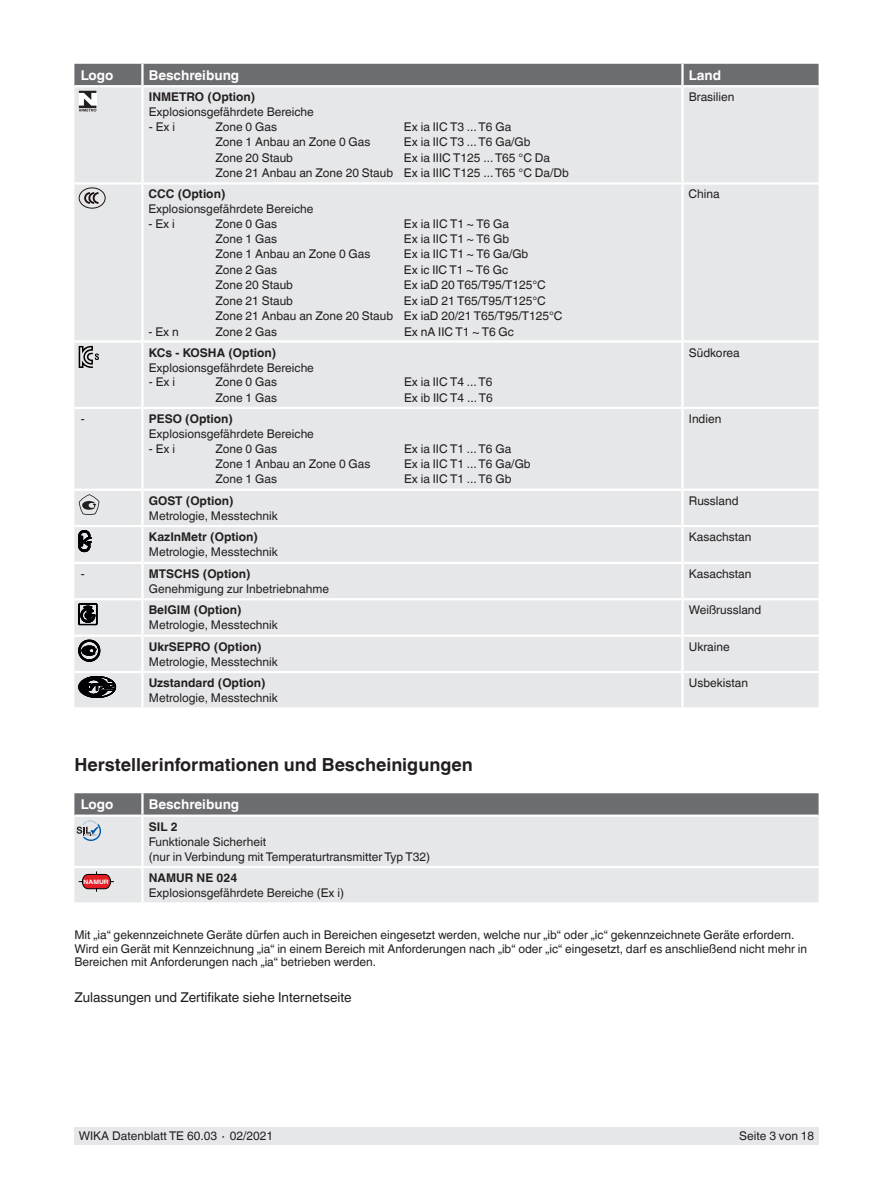
<style>
.page{position:relative;width:893px;height:1188px;background:#fff}
.page>*{position:absolute;margin:0;border:0;box-sizing:border-box;transform-origin:0 0}
.t1{font:700 18px "Helvetica World";color:#231f20}
.t2{font:13.5px "Helvetica World";color:#231f20}
.t3{font:700 13.5px "Helvetica World";color:#fff}
.t4{font:12px/15.5px "Helvetica World";color:#231f20}
.t5{font:700 12px "Helvetica World";color:#231f20}
.t6{font:700 6px "Helvetica World";color:#fff;scale:1.12 1}
</style>
<div class="page">
<div style="left:74px;top:1128px;width:745px;height:17px;background:#e6e7e9"></div>
<div style="left:74px;top:112px;width:745px;height:595px;background:#e6e7e9"></div>
<hr style="left:142px;top:340px;width:540px;height:3px;background:#fff">
<hr style="left:142px;top:525px;width:540px;height:2px;background:#fff">
<hr style="left:74px;top:407px;width:68px;height:2px;background:#fff">
<hr style="left:142px;top:407px;width:540px;height:2px;background:#fff">
<hr style="left:141px;top:409px;width:3px;height:80px;background:#fff">
<hr style="left:682px;top:407px;width:137px;height:2px;background:#fff">
<hr style="left:681px;top:409px;width:3px;height:80px;background:#fff">
<hr style="left:141px;top:527px;width:3px;height:35px;background:#fff">
<hr style="left:681px;top:527px;width:3px;height:35px;background:#fff">
<hr style="left:141px;top:600px;width:3px;height:35px;background:#fff">
<hr style="left:681px;top:600px;width:3px;height:35px;background:#fff">
<hr style="left:142px;top:489px;width:540px;height:2px;background:#fff">
<hr style="left:682px;top:489px;width:137px;height:2px;background:#fff">
<hr style="left:142px;top:635px;width:540px;height:2px;background:#fff">
<hr style="left:141px;top:637px;width:3px;height:34px;background:#fff">
<hr style="left:682px;top:635px;width:137px;height:2px;background:#fff">
<hr style="left:681px;top:637px;width:3px;height:34px;background:#fff">
<hr style="left:74px;top:489px;width:68px;height:2px;background:#fff">
<hr style="left:74px;top:635px;width:68px;height:2px;background:#fff">
<hr style="left:74px;top:598px;width:68px;height:2px;background:#fff">
<hr style="left:142px;top:598px;width:540px;height:2px;background:#fff">
<hr style="left:682px;top:598px;width:137px;height:2px;background:#fff">
<hr style="left:74px;top:671px;width:68px;height:2px;background:#fff">
<hr style="left:142px;top:671px;width:540px;height:2px;background:#fff">
<hr style="left:682px;top:671px;width:137px;height:2px;background:#fff">
<hr style="left:74px;top:562px;width:68px;height:2px;background:#fff">
<hr style="left:142px;top:562px;width:540px;height:2px;background:#fff">
<hr style="left:141px;top:564px;width:3px;height:34px;background:#fff">
<hr style="left:682px;top:562px;width:137px;height:2px;background:#fff">
<hr style="left:681px;top:564px;width:3px;height:34px;background:#fff">
<hr style="left:141px;top:673px;width:3px;height:34px;background:#fff">
<hr style="left:681px;top:673px;width:3px;height:34px;background:#fff">
<hr style="left:141px;top:87px;width:3px;height:95px;background:#fff">
<hr style="left:681px;top:87px;width:3px;height:95px;background:#fff">
<hr style="left:142px;top:182px;width:540px;height:3px;background:#fff">
<hr style="left:74px;top:340px;width:68px;height:3px;background:#fff">
<hr style="left:141px;top:343px;width:3px;height:64px;background:#fff">
<hr style="left:74px;top:525px;width:68px;height:2px;background:#fff">
<hr style="left:682px;top:340px;width:137px;height:3px;background:#fff">
<hr style="left:681px;top:343px;width:3px;height:64px;background:#fff">
<hr style="left:682px;top:525px;width:137px;height:2px;background:#fff">
<hr style="left:682px;top:182px;width:137px;height:3px;background:#fff">
<hr style="left:681px;top:185px;width:3px;height:155px;background:#fff">
<hr style="left:74px;top:182px;width:68px;height:3px;background:#fff">
<hr style="left:141px;top:185px;width:3px;height:155px;background:#fff">
<hr style="left:681px;top:491px;width:3px;height:34px;background:#fff">
<hr style="left:141px;top:491px;width:3px;height:34px;background:#fff">
<div style="left:74px;top:841px;width:745px;height:61px;background:#e6e7e9"></div>
<hr style="left:141px;top:817px;width:3px;height:49px;background:#fff">
<hr style="left:142px;top:866px;width:677px;height:2px;background:#fff">
<hr style="left:74px;top:866px;width:68px;height:2px;background:#fff">
<hr style="left:141px;top:868px;width:3px;height:34px;background:#fff">
<svg style="left:74px;top:64px;width:745px;height:48px;background:#b1b2b4"></svg>
<svg style="left:79px;top:187px;width:27px;height:22px"></svg>
<svg style="left:79px;top:346px;width:20px;height:22px"></svg>
<svg style="left:79px;top:494px;width:20px;height:21px"></svg>
<svg style="left:79px;top:530px;width:12px;height:22px"></svg>
<svg style="left:79px;top:604px;width:18px;height:21px"></svg>
<svg style="left:79px;top:640px;width:21px;height:21px"></svg>
<svg style="left:79px;top:676px;width:37px;height:22px"></svg>
<svg style="left:74px;top:793px;width:745px;height:48px;background:#b0b1b4"></svg>
<svg style="left:79px;top:871px;width:35px;height:21px"></svg>
<p class="t3" style="left:81px;top:67px;width:34px">Logo</p>
<p class="t3" style="left:149px;top:67px;width:92px">Beschreibung</p>
<p class="t3" style="left:689px;top:67px;width:34px">Land</p>
<p class="t5" style="left:149px;top:90px;width:108px">INMETRO (Option)</p>
<p class="t4" style="left:149px;top:104px;width:167px">Explosionsgefährdete Bereiche</p>
<p class="t4" style="left:149px;top:119px;width:28px">- Ex i</p>
<p class="t4" style="left:215px;top:119px;width:63px">Zone 0 Gas</p>
<p class="t4" style="left:404px;top:119px;width:109px">Ex ia IIC T3 ... T6 Ga</p>
<p class="t4" style="left:215px;top:134px;width:157px">Zone 1 Anbau an Zone 0 Gas</p>
<p class="t4" style="left:404px;top:134px;width:128px">Ex ia IIC T3 ... T6 Ga/Gb</p>
<p class="t4" style="left:215px;top:150px;width:79px">Zone 20 Staub</p>
<p class="t4" style="left:689px;top:89px;width:47px">Brasilien</p>
<p class="t4" style="left:215px;top:150px;width:355px;text-indent:189px">Ex ia IIIC T125 ... T65 °C Da<br>Zone 21 Anbau an Zone 20 Staub Ex ia IIIC T125 ... T65 °C Da/Db</p>
<p class="t5" style="left:148px;top:187px;width:79px">CCC (Option)</p>
<p class="t4" style="left:148px;top:201px;width:167px">Explosionsgefährdete Bereiche</p>
<p class="t4" style="left:148px;top:216px;width:28px">- Ex i</p>
<p class="t4" style="left:215px;top:216px;width:63px">Zone 0 Gas</p>
<p class="t4" style="left:404px;top:216px;width:107px">Ex ia IIC T1 ~ T6 Ga</p>
<p class="t4" style="left:215px;top:231px;width:63px">Zone 1 Gas</p>
<p class="t4" style="left:404px;top:231px;width:107px">Ex ia IIC T1 ~ T6 Gb</p>
<p class="t4" style="left:215px;top:247px;width:157px">Zone 1 Anbau an Zone 0 Gas</p>
<p class="t4" style="left:404px;top:247px;width:126px">Ex ia IIC T1 ~ T6 Ga/Gb</p>
<p class="t4" style="left:215px;top:262px;width:63px">Zone 2 Gas</p>
<p class="t4" style="left:404px;top:262px;width:106px">Ex ic IIC T1 ~ T6 Gc</p>
<p class="t4" style="left:215px;top:277px;width:79px">Zone 20 Staub</p>
<p class="t4" style="left:404px;top:277px;width:143px">Ex iaD 20 T65/T95/T125°C</p>
<p class="t4" style="left:215px;top:293px;width:79px">Zone 21 Staub</p>
<p class="t4" style="left:215px;top:293px;width:349px;text-indent:189px">Ex iaD 21 T65/T95/T125°C<br>Zone 21 Anbau an Zone 20 Staub Ex iaD 20/21 T65/T95/T125°C</p>
<p class="t4" style="left:688px;top:186px;width:33px">China</p>
<p class="t4" style="left:148px;top:324px;width:32px">- Ex n</p>
<p class="t4" style="left:215px;top:324px;width:63px">Zone 2 Gas</p>
<p class="t4" style="left:404px;top:324px;width:112px">Ex nA IIC T1 ~ T6 Gc</p>
<p class="t5" style="left:149px;top:345px;width:129px">KCs - KOSHA (Option)</p>
<p class="t4" style="left:149px;top:360px;width:167px">Explosionsgefährdete Bereiche</p>
<p class="t4" style="left:149px;top:374px;width:28px">- Ex i</p>
<p class="t4" style="left:215px;top:374px;width:63px">Zone 0 Gas</p>
<p class="t4" style="left:404px;top:374px;width:90px">Ex ia IIC T4 ... T6</p>
<p class="t4" style="left:215px;top:390px;width:63px">Zone 1 Gas</p>
<p class="t4" style="left:404px;top:390px;width:90px">Ex ib IIC T4 ... T6</p>
<p class="t4" style="left:689px;top:345px;width:52px">Südkorea</p>
<p class="t4" style="left:81px;top:411px;width:5px">-</p>
<p class="t5" style="left:149px;top:412px;width:86px">PESO (Option)</p>
<p class="t4" style="left:149px;top:426px;width:167px">Explosionsgefährdete Bereiche</p>
<p class="t4" style="left:149px;top:441px;width:28px">- Ex i</p>
<p class="t4" style="left:215px;top:441px;width:63px">Zone 0 Gas</p>
<p class="t4" style="left:404px;top:441px;width:109px">Ex ia IIC T1 ... T6 Ga</p>
<p class="t4" style="left:215px;top:456px;width:157px">Zone 1 Anbau an Zone 0 Gas</p>
<p class="t4" style="left:404px;top:456px;width:128px">Ex ia IIC T1 ... T6 Ga/Gb</p>
<p class="t4" style="left:215px;top:472px;width:63px">Zone 1 Gas</p>
<p class="t4" style="left:404px;top:472px;width:109px">Ex ia IIC T1 ... T6 Gb</p>
<p class="t4" style="left:689px;top:411px;width:34px">Indien</p>
<p class="t5" style="left:149px;top:494px;width:86px">GOST (Option)</p>
<p class="t4" style="left:149px;top:508px;width:130px">Metrologie, Messtechnik</p>
<p class="t4" style="left:689px;top:493px;width:51px">Russland</p>
<p class="t5" style="left:149px;top:530px;width:111px">KazInMetr (Option)</p>
<p class="t4" style="left:149px;top:544px;width:130px">Metrologie, Messtechnik</p>
<p class="t4" style="left:689px;top:529px;width:64px">Kasachstan</p>
<p class="t4" style="left:81px;top:566px;width:5px">-</p>
<p class="t5" style="left:149px;top:567px;width:103px">MTSCHS (Option)</p>
<p class="t4" style="left:149px;top:581px;width:182px">Genehmigung zur Inbetriebnahme</p>
<p class="t4" style="left:689px;top:566px;width:64px">Kasachstan</p>
<p class="t5" style="left:149px;top:603px;width:94px">BelGIM (Option)</p>
<p class="t4" style="left:149px;top:617px;width:130px">Metrologie, Messtechnik</p>
<p class="t4" style="left:689px;top:602px;width:74px">Weißrussland</p>
<p class="t5" style="left:149px;top:640px;width:114px">UkrSEPRO (Option)</p>
<p class="t4" style="left:149px;top:654px;width:130px">Metrologie, Messtechnik</p>
<p class="t4" style="left:689px;top:639px;width:42px">Ukraine</p>
<p class="t5" style="left:149px;top:676px;width:118px">Uzstandard (Option)</p>
<p class="t4" style="left:149px;top:690px;width:130px">Metrologie, Messtechnik</p>
<p class="t4" style="left:689px;top:675px;width:61px">Usbekistan</p>
<h1 class="t1" style="left:74px;top:754px;width:400px">Herstellerinformationen und Bescheinigungen</h1>
<p class="t3" style="left:81px;top:797px;width:34px">Logo</p>
<p class="t3" style="left:149px;top:797px;width:92px">Beschreibung</p>
<p class="t5" style="left:149px;top:820px;width:30px">SIL 2</p>
<p class="t4" style="left:149px;top:834px;width:283px;line-height:15px">Funktionale Sicherheit<br>(nur in Verbindung mit Temperaturtransmitter Typ T32)</p>
<p class="t5" style="left:149px;top:871px;width:90px">NAMUR NE 024</p>
<p class="t4" style="left:149px;top:885px;width:197px">Explosionsgefährdete Bereiche (Ex i)</p>
<p class="t4" style="left:74px;top:928px;width:734px;line-height:13.5px">Mit „ia“ gekennzeichnete Geräte dürfen auch in Bereichen eingesetzt werden, welche nur „ib“ oder „ic“ gekennzeichnete Geräte erfordern.<br>Wird ein Gerät mit Kennzeichnung „ia“ in einem Bereich mit Anforderungen nach „ib“ oder „ic“ eingesetzt, darf es anschließend nicht mehr in<br>Bereichen mit Anforderungen nach „ia“ betrieben werden.</p>
<p class="t2" style="left:74px;top:990px;width:279px">Zulassungen und Zertifikate siehe Internetseite</p>
<p class="t6" style="left:84px;top:878px;width:24px">NAMUR</p>
<p class="t4" style="left:79px;top:1129px;width:196px">WIKA Datenblatt TE 60.03 ∙ 02/2021</p>
<p class="t4" style="left:739px;top:1129px;width:77px">Seite 3 von 18</p>
</div>
